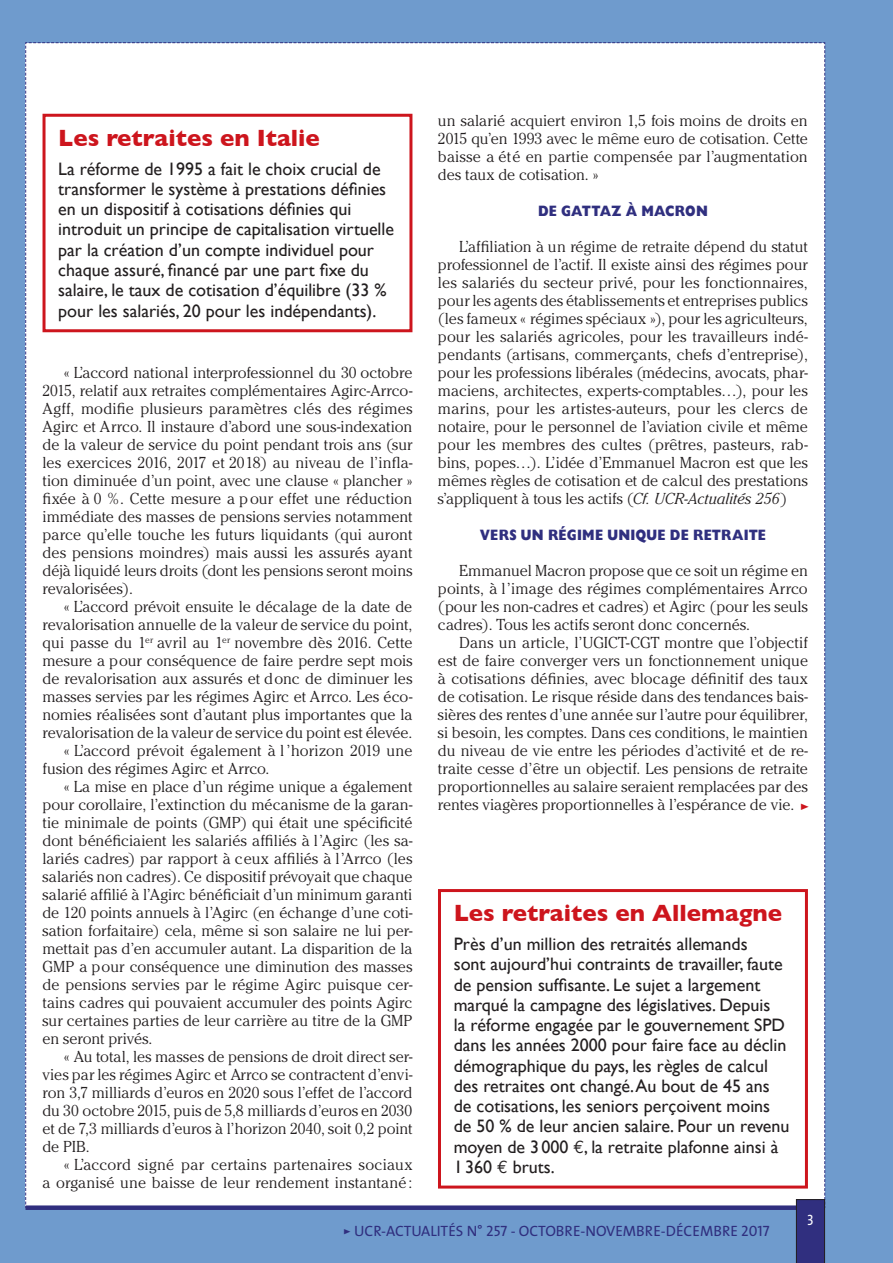
<style>
.page{position:relative;width:893px;height:1263px;background:#6f9bcd}
.page>*{position:absolute;margin:0;border:0;box-sizing:border-box;transform-origin:0 0}
.t1{font:700 24px "Gill Sans";color:#cd151d}
.t2{font:18px/20.2px "Gill Sans";color:#231f20}
.t3{font:18px "The Sans Caps";color:#cd151d}
.t4{font:300 15.75px/18px "Cheltenham";color:#231f20;text-align:justify}
.t5{font:15px "The Sans Caps";color:#302f7f}
.t6{font:800 15px "Gill Sans";letter-spacing:.015em;color:#302f7f;scale:.85 1}
.t7{font:15px "The Sans Caps";color:#fff;scale:.9 1}
.s1{font-style:italic}
.s2{font-family:"Euro Mono"}
</style>
<div class="page">
<div style="left:25px;top:42px;width:800px;height:1221px;background:#fff"></div>
<div style="left:438px;top:889px;width:370px;height:299px;border:3px solid #cd151d"></div>
<div style="left:43px;top:114px;width:369px;height:218px;border:3px solid #cd151d"></div>
<h1 class="t1" style="left:58px;top:124px;width:263px">Les retraites en Italie</h1>
<p class="t2" style="left:58px;top:158px;width:337px">La réforme de 1995 a fait le choix crucial de transformer le système à prestations définies en un dispositif à cotisations définies qui introduit un principe de capitalisation virtuelle par la création d’un compte individuel pour chaque assuré, financé par une part fixe du salaire, le taux de cotisation d’équilibre (33 % pour les salariés, 20 pour les indépendants).</p>
<p class="t4" style="left:43px;top:363px;width:372px;text-indent:21px">« L’accord national interprofessionnel du 30 octobre 2015, relatif aux retraites complémentaires Agirc-Arrco-Agff, modifie plusieurs paramètres clés des régimes Agirc et Arrco. Il instaure d’abord une sous-indexation de la valeur de service du point pendant trois ans (sur les exercices 2016, 2017 et 2018) au niveau de l’infla&shy;tion diminuée d’un point, avec une clause « plancher » fixée à 0 %. Cette mesure a p our effet une réduction immédiate des masses de pensions servies notamment parce qu’elle touche les futurs liquidants (qui auront des pensions moindres) mais aussi les assurés ayant déjà liquidé leurs droits (dont les pensions seront moins revalorisées).</p>
<p class="t4" style="left:64px;top:598px;width:350px">« L’accord prévoit ensuite le décalage de la date de</p>
<p class="t4" style="left:43px;top:616px;width:371px">revalorisation annuelle de la valeur de service du point,</p>
<p class="t4" style="left:43px;top:633px;width:371px">qui passe du 1<sup>er</sup> avril au 1<sup>er</sup> novembre dès 2016. Cette</p>
<p class="t4" style="left:43px;top:651px;width:371px">mesure a pour conséquence de faire perdre sept mois</p>
<p class="t4" style="left:43px;top:669px;width:371px">de revalorisation aux assurés et donc de diminuer les</p>
<p class="t4" style="left:43px;top:687px;width:371px">masses servies par les régimes Agirc et Arrco. Les éco-</p>
<p class="t4" style="left:43px;top:705px;width:371px">nomies réalisées sont d’autant plus importantes que la</p>
<p class="t4" style="left:43px;top:723px;width:371px">revalorisation de la valeur de service du point est élevée.</p>
<p class="t4" style="left:64px;top:741px;width:350px">« L’accord prévoit également à l ’horizon 2019 une</p>
<p class="t4" style="left:43px;top:759px;width:228px">fusion des régimes Agirc et Arrco.</p>
<p class="t4" style="left:64px;top:777px;width:350px">« La mise en place d’un régime unique a également</p>
<p class="t4" style="left:43px;top:795px;width:371px">pour corollaire, l’extinction du mécanisme de la garan-</p>
<p class="t4" style="left:43px;top:813px;width:371px">tie minimale de points (GMP) qui était une spécificité</p>
<p class="t4" style="left:43px;top:831px;width:371px">dont bénéficiaient les salariés affiliés à l’Agirc (les sa-</p>
<p class="t4" style="left:43px;top:849px;width:371px">lariés cadres) par rapport à ceux affiliés à l’Arrco (les</p>
<p class="t4" style="left:43px;top:868px;width:371px">salariés non cadres). Ce dispositif prévoyait que chaque</p>
<p class="t4" style="left:43px;top:886px;width:371px">salarié affilié à l’Agirc bénéficiait d’un minimum garanti</p>
<p class="t4" style="left:42px;top:904px;width:372px">de 120 points annuels à l’Agirc (en échange d’une coti-</p>
<p class="t4" style="left:42px;top:922px;width:371px">sation forfaitaire) cela, même si son salaire ne lui per-</p>
<p class="t4" style="left:42px;top:940px;width:371px">mettait pas d’en accumuler autant. La disparition de la</p>
<p class="t4" style="left:42px;top:958px;width:371px">GMP a pour conséquence une diminution des masses</p>
<p class="t4" style="left:42px;top:976px;width:371px">de pensions servies par le régime Agirc puisque cer-</p>
<p class="t4" style="left:42px;top:994px;width:371px">tains cadres qui pouvaient accumuler des points Agirc</p>
<p class="t4" style="left:42px;top:1012px;width:371px">sur certaines parties de leur carrière au titre de la GMP</p>
<p class="t4" style="left:42px;top:1030px;width:111px">en seront privés.</p>
<p class="t4" style="left:64px;top:1048px;width:350px">« Au total, les masses de pensions de droit direct ser-</p>
<p class="t4" style="left:42px;top:1066px;width:371px">vies par les régimes Agirc et Arrco se contractent d’envi-</p>
<p class="t4" style="left:42px;top:1084px;width:371px">ron 3,7 milliards d’euros en 2020 sous l’effet de l’accord</p>
<p class="t4" style="left:42px;top:1102px;width:371px">du 30 octobre 2015, puis de 5,8 milliards d’euros en 2030</p>
<p class="t4" style="left:42px;top:1120px;width:372px">et de 7,3 milliards d’euros à l’horizon 2040, soit 0,2 point</p>
<p class="t4" style="left:42px;top:1138px;width:49px">de PIB.</p>
<p class="t4" style="left:64px;top:1156px;width:350px">« L’accord signé par certains partenaires sociaux</p>
<p class="t4" style="left:42px;top:1174px;width:371px">a organisé une baisse de leur rendement instantané :</p>
<p class="t4" style="left:438px;top:112px;width:371px">un salarié acquiert environ 1,5 fois moins de droits en 2015 qu’en 1993 avec le même euro de cotisation. Cette baisse a été en partie compensée par l’augmentation des taux de cotisation. »</p>
<p class="t6" style="left:538px;top:202px;width:201px">DE GATTAZ À MACRON</p>
<p class="t4" style="left:438px;top:237px;width:372px;text-indent:21px">L’affiliation à un régime de retraite dépend du statut professionnel de l’actif. Il existe ainsi des régimes pour les salariés du secteur privé, pour les fonctionnaires, pour les agents des établissements et entreprises publics (les fameux « régimes spéciaux »), pour les agriculteurs, pour les salariés agricoles, pour les travailleurs indé&shy;pendants (artisans, commerçants, chefs d’entreprise), pour les professions libérales (médecins, avocats, phar&shy;maciens, architectes, experts-comptables…), pour les marins, pour les artistes-auteurs, pour les clercs de notaire, pour le personnel de l’aviation civile et même pour les membres des cultes (prêtres, pasteurs, rab&shy;bins, popes…). L’idée d’Emmanuel Macron est que les mêmes règles de cotisation et de calcul des prestations s’appliquent à tous les actifs (<span class="s1">Cf. UCR-Actualités 256</span>)</p>
<p class="t6" style="left:480px;top:526px;width:338px">VERS UN RÉGIME UNIQUE DE RETRAITE</p>
<p class="t4" style="left:438px;top:561px;width:372px;text-indent:21px">Emmanuel Macron propose que ce soit un régime en points, à l’image des régimes complémentaires Arrco (pour les non-cadres et cadres) et Agirc (pour les seuls cadres). Tous les actifs seront donc concernés.</p>
<p class="t4" style="left:438px;top:633px;width:372px;text-indent:21px">Dans un article, l’UGICT-CGT montre que l’objectif est de faire converger vers un fonctionnement unique à cotisations définies, avec blocage définitif des taux de cotisation. Le risque réside dans des tendances bais&shy;sières des rentes d’une année sur l’autre pour équilibrer, si besoin, les comptes. Dans ces conditions, le maintien du niveau de vie entre les périodes d’activité et de re&shy;traite cesse d’être un objectif. Les pensions de retraite proportionnelles au salaire seraient remplacées par des rentes viagères proportionnelles à l’espérance de vie.</p>
<p class="t3" style="left:799px;top:791px;width:11px">&gt;</p>
<h1 class="t1" style="left:454px;top:899px;width:330px">Les retraites en Allemagne</h1>
<p class="t2" style="left:454px;top:934px;width:337px">Près d’un million des retraités allemands<br>sont aujourd’hui contraints de travailler, faute de pension suffisante. Le sujet a largement marqué la campagne des législatives. Depuis<br>la réforme engagée par le gouvernement SPD dans les années 2000 pour faire face au déclin démographique du pays, les règles de calcul des retraites ont changé. Au bout de 45 ans de cotisations, les seniors perçoivent moins de 50 % de leur ancien salaire. Pour un revenu moyen de 3 000 <span class="s2">€</span>, la retraite plafonne ainsi à 1 360 <span class="s2">€</span> bruts.</p>
<p class="t5" style="left:343px;top:1218px;width:428px">&gt; UCR-ACTUALITÉS N° 257 - OCTOBRE-NOVEMBRE-DÉCEMBRE 2017</p>
<p class="t7" style="left:807px;top:1208px;width:9px">3</p>
</div>
